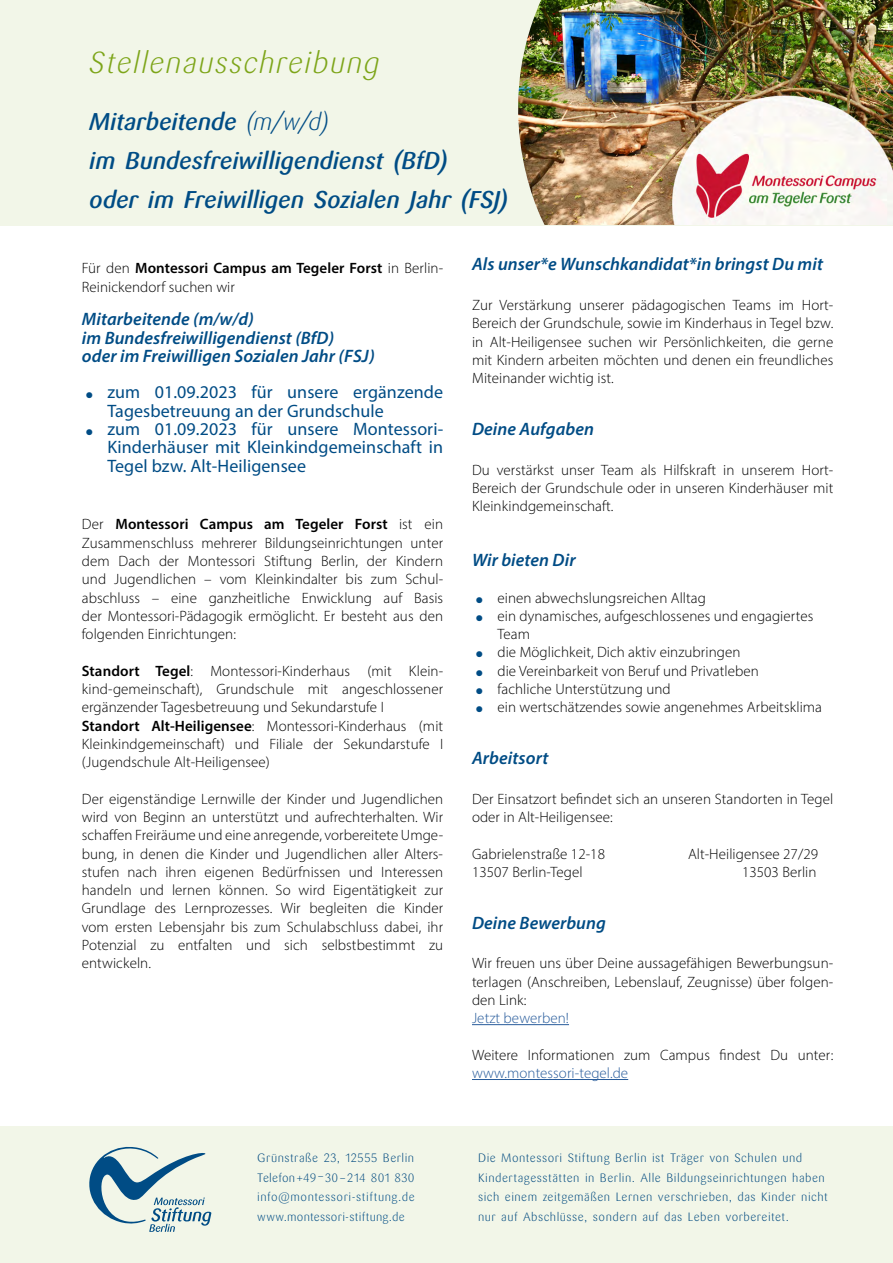
<style>
.page{position:relative;width:893px;height:1263px;background:#fff}
.page>*{position:absolute;margin:0;border:0;box-sizing:border-box;transform-origin:0 0}
.t1{font:italic 300 30px "Sari OT";letter-spacing:.04em;color:#7da519}
.t2{font:italic 500 24px/39px "Sari OT";letter-spacing:-.005em;color:#004c85}
.t3{font:italic 600 18px/18.3px "Myriad Pro";letter-spacing:.005em;color:#004c85}
.t4{font:18px/18.3px "Myriad Pro";letter-spacing:.005em;color:#004c85}
.t5{font:300 15px/18.3px "Myriad Pro";letter-spacing:.005em;color:#000;text-align:justify}
.t6{font:300 15px "Myriad Pro";letter-spacing:.005em;color:#275b9b}
.t7{font:300 12px/19.5px "Sari OT";letter-spacing:.04em;color:#00497f}
.t8{font:300 12px/19.5px "Sari OT";letter-spacing:.035em;color:#004c85}
.s1{font-weight:300}
.s2{font-weight:600}
.s3{color:#004c85}
</style>
<div class="page">
<div style="left:0;top:1127px;width:893px;height:136px;background:#f2f6e8"></div>
<hr style="left:472px;top:1024px;width:97px;height:1px;background:#275b9b">
<hr style="left:472px;top:1079px;width:156px;height:1px;background:#275b9b">
<div style="left:0;top:0;width:893px;height:225px;background:#f2f6e8"></div>
<img style="left:518px;top:0;width:375px;height:225px">
<svg style="left:89px;top:1146px;width:122px;height:86px"></svg>
<h1 class="t1" style="left:89px;top:43px;width:292px">Stellenausschreibung</h1>
<h2 class="t2" style="left:89px;top:102px;width:420px">Mitarbeitende <span class="s1">(m/w/d)<br></span>im Bundesfreiwilligendienst (BfD)<br>oder im Freiwilligen Sozialen Jahr (FSJ)</h2>
<p class="t5" style="left:82px;top:259px;width:363px">Für den <span class="s2">Montessori Campus am Tegeler Forst</span> in Berlin-<br>Reinickendorf suchen wir</p>
<p class="t3" style="left:82px;top:310px;width:294px">Mitarbeitende (m/w/d)<br>im Bundesfreiwilligendienst (BfD)<br>oder im Freiwilligen Sozialen Jahr (FSJ)</p>
<p class="t4" style="left:107px;top:383px;width:337px;text-indent:-21px">● zum 01.09.2023 für unsere ergänzende<br>Tagesbetreuung an der Grundschule</p>
<p class="t4" style="left:107px;top:419px;width:337px;text-align:justify;text-indent:-21px">● zum 01.09.2023 für unsere Montessori-Kinderhäuser mit Kleinkindgemeinschaft in Tegel bzw. Alt-Heiligensee</p>
<p class="t5" style="left:82px;top:515px;width:363px">Der <span class="s2">Montessori Campus am Tegeler Forst</span> ist ein Zusammenschluss mehrerer Bildungseinrichtungen unter dem Dach der Montessori Stiftung Berlin, der Kindern und Jugendlichen – vom Kleinkindalter bis zum Schul&shy;abschluss – eine ganzheitliche Enwicklung auf Basis der Montessori-Pädagogik ermöglicht. Er besteht aus den folgenden Einrichtungen:</p>
<p class="t5" style="left:82px;top:661px;width:363px;text-align:left"><span class="s2">Standort Tegel</span>: Montessori-Kinderhaus (mit Klein&shy;kind-gemeinschaft), Grundschule mit angeschlossener ergänzender Tagesbetreuung und Sekundarstufe I <span class="s2">Standort Alt-Heiligensee</span>: Montessori-Kinderhaus (mit Kleinkindgemeinschaft) und Filiale der Sekundarstufe I (Jugendschule Alt-Heiligensee)</p>
<p class="t5" style="left:82px;top:789px;width:363px">Der eigenständige Lernwille der Kinder und Jugendlichen wird von Beginn an unterstützt und aufrechterhalten. Wir schaffen Freiräume und eine anregende, vorbereitete Umge&shy;bung, in denen die Kinder und Jugendlichen aller Alters&shy;stufen nach ihren eigenen Bedürfnissen und Interessen handeln und lernen können. So wird Eigentätigkeit zur Grundlage des Lernprozesses. Wir begleiten die Kinder vom ersten Lebensjahr bis zum Schulabschluss dabei, ihr Potenzial zu entfalten und sich selbstbestimmt zu entwickeln.</p>
<p class="t3" style="left:472px;top:255px;width:353px">Als unser*e Wunschkandidat*in bringst Du mit</p>
<p class="t5" style="left:472px;top:296px;width:363px">Zur Verstärkung unserer pädagogischen Teams im Hort-Bereich der Grundschule, sowie im Kinderhaus in Tegel bzw. in Alt-Heiligensee suchen wir Persönlichkeiten, die gerne mit Kindern arbeiten möchten und denen ein freundliches Miteinander wichtig ist.</p>
<p class="t3" style="left:472px;top:419px;width:124px">Deine Aufgaben</p>
<p class="t5" style="left:472px;top:460px;width:363px">Du verstärkst unser Team als Hilfskraft in unserem Hort-Bereich der Grundschule oder in unseren Kinderhäuser mit Kleinkindgemeinschaft.</p>
<p class="t3" style="left:472px;top:550px;width:105px">Wir bieten Dir</p>
<p class="t5" style="left:476px;top:588px;width:231px"><span class="s3">●</span> einen abwechslungsreichen Alltag</p>
<p class="t5" style="left:497px;top:607px;width:317px;text-indent:-21px"><span class="s3">●</span> ein dynamisches, aufgeschlossenes und engagiertes<br>Team</p>
<p class="t5" style="left:476px;top:643px;width:266px"><span class="s3">●</span> die Möglichkeit, Dich aktiv einzubringen</p>
<p class="t5" style="left:476px;top:661px;width:284px"><span class="s3">●</span> die Vereinbarkeit von Beruf und Privatleben</p>
<p class="t5" style="left:476px;top:680px;width:196px"><span class="s3">●</span> fachliche Unterstützung und</p>
<p class="t5" style="left:476px;top:698px;width:347px"><span class="s3">●</span> ein wertschätzendes sowie angenehmes Arbeitsklima</p>
<p class="t3" style="left:472px;top:748px;width:78px">Arbeitsort</p>
<p class="t5" style="left:472px;top:789px;width:363px">Der Einsatzort befindet sich an unseren Standorten in Tegel oder in Alt-Heiligensee:</p>
<p class="t5" style="left:472px;top:844px;width:135px">Gabrielenstraße 12-18</p>
<p class="t5" style="left:688px;top:844px;width:132px">Alt-Heiligensee 27/29</p>
<p class="t5" style="left:472px;top:862px;width:112px">13507 Berlin-Tegel</p>
<p class="t5" style="left:742px;top:862px;width:76px">13503 Berlin</p>
<p class="t3" style="left:472px;top:913px;width:135px">Deine Bewerbung</p>
<p class="t5" style="left:472px;top:954px;width:363px">Wir freuen uns über Deine aussagefähigen Bewerbungsun&shy;terlagen (Anschreiben, Lebenslauf, Zeugnisse) über folgen&shy;den Link:</p>
<p class="t6" style="left:472px;top:1009px;width:99px">Jetzt bewerben!</p>
<p class="t5" style="left:472px;top:1045px;width:363px">Weitere Informationen zum Campus findest Du unter:</p>
<p class="t6" style="left:472px;top:1064px;width:158px">www.montessori-tegel.de</p>
<p class="t7" style="left:257px;top:1148px;width:159px">Grünstraße 23, 12555 Berlin<br>Telefon +49 – 30 – 214 801 830</p>
<p class="t8" style="left:257px;top:1187px;width:159px">info@montessori-stiftung.de www.montessori-stiftung.de</p>
<p class="t7" style="left:478px;top:1148px;width:351px">Die Montessori Stiftung Berlin ist Träger von Schulen und Kindertagesstätten in Berlin. Alle Bildungseinrichtungen haben sich einem zeitgemäßen Lernen verschrieben, das Kinder nicht nur auf Abschlüsse, sondern auf das Leben vorbereitet.</p>
</div>
